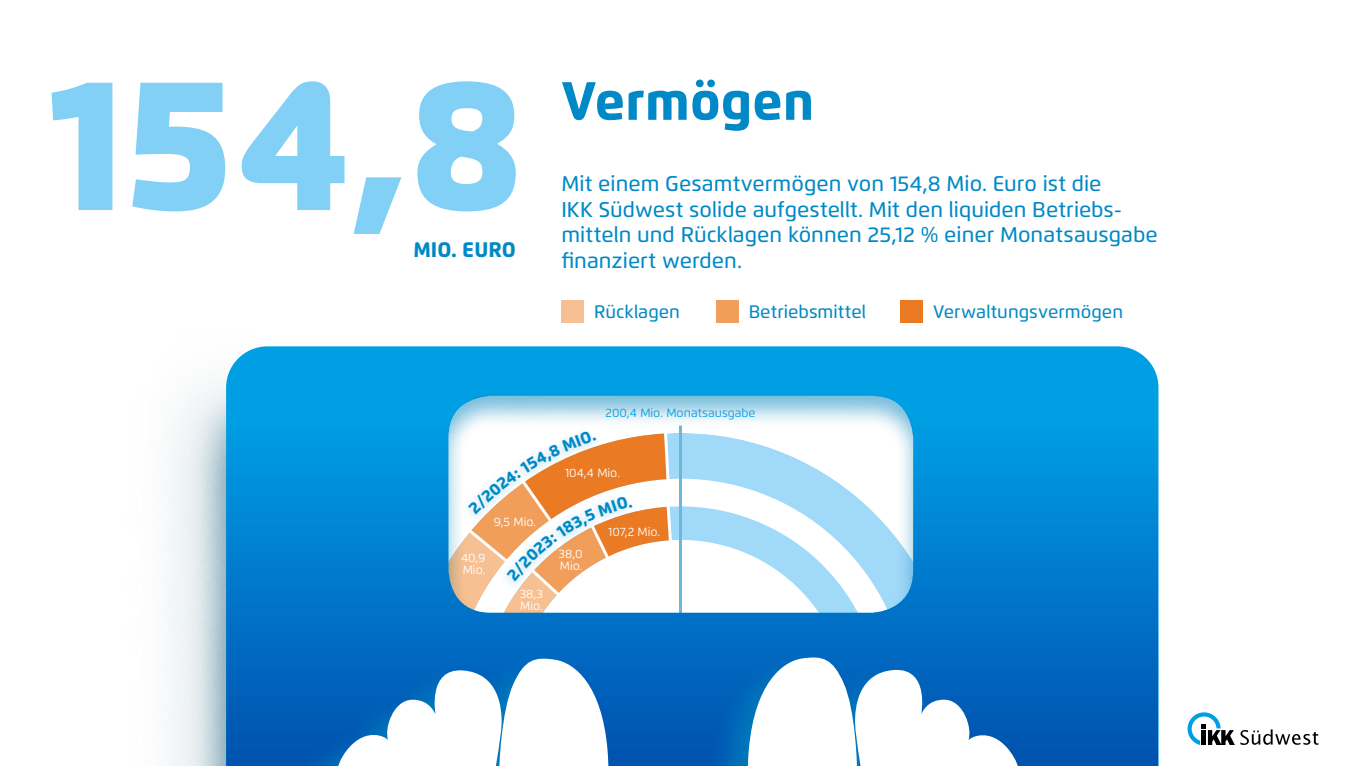
<style>
.page{position:relative;width:1361px;height:766px;background:#fff}
.page>*{position:absolute;margin:0;border:0;box-sizing:border-box;transform-origin:0 0}
.t1{font:900 187.65px "Flexo";color:#82d0f5}
.t2{font:800 53.7px "Flexo";color:#0089c6}
.t3{font:500 21.3px/25.5px "Flexo";color:#0089c6}
.t4{font:800 21px "Flexo";color:#0089c6}
.t5{font:500 18px "Flexo";color:#0089c6}
.t6{font:12px/12px "Flexo";letter-spacing:.005em;color:#fff}
.t7{font:12px "Flexo";color:#009ee3}
</style>
<div class="page">
<svg style="left:1187px;top:712px;width:131px;height:32px"></svg>
<div style="left:561px;top:300px;width:22px;height:22px;background:#f7c092"></div>
<div style="left:900px;top:300px;width:22px;height:22px;background:#ea7a24"></div>
<div style="left:716px;top:300px;width:22px;height:22px;background:#f19e5a"></div>
<svg style="left:226px;top:346px;width:932px;height:419px;background:#028ad6"></svg>
<div style="left:703px;top:650px;width:400px;height:115px;background:#0084be;opacity:.75"></div>
<svg style="left:743px;top:655px;width:357px;height:110px"></svg>
<div style="left:211px;top:652px;width:402px;height:113px;background:#0084be;opacity:.75"></div>
<div style="left:435px;top:383px;width:491px;height:231px;background:#0084be;opacity:.54"></div>
<svg style="left:254px;top:414px;width:432px;height:351px"></svg>
<h1 class="t1" style="left:48px;top:29px;width:477px">154,8</h1>
<p class="t4" style="left:413px;top:236px;width:104px">MIO. EURO</p>
<h2 class="t2" style="left:561px;top:68px;width:254px">Vermögen</h2>
<p class="t3" style="left:561px;top:171px;width:598px">Mit einem Gesamtvermögen von 154,8 Mio. Euro ist die<br>IKK Südwest solide aufgestellt. Mit den liquiden Betriebs&shy;mitteln und Rücklagen können 25,12 % einer Monatsausgabe finanziert werden.</p>
<p class="t5" style="left:594px;top:301px;width:87px">Rücklagen</p>
<p class="t5" style="left:748px;top:301px;width:119px">Betriebsmittel</p>
<p class="t5" style="left:933px;top:301px;width:192px">Verwaltungsvermögen</p>
<p class="t6" style="left:494px;top:516px;width:44px">9,5 Mio.</p>
<p class="t7" style="left:605px;top:405px;width:151px">200,4 Mio. Monatsausgabe</p>
<p class="t6" style="left:565px;top:466px;width:56px">104,4 Mio.</p>
<p class="t6" style="left:608px;top:525px;width:54px">107,2 Mio.</p>
<p class="t6" style="left:461px;top:551px;width:26px">40,9<br>Mio.</p>
<p class="t6" style="left:558px;top:547px;width:26px">38,0<br>Mio.</p>
<p class="t6" style="left:520px;top:587px;width:25px">38,3<br>Mio.</p>
</div>
